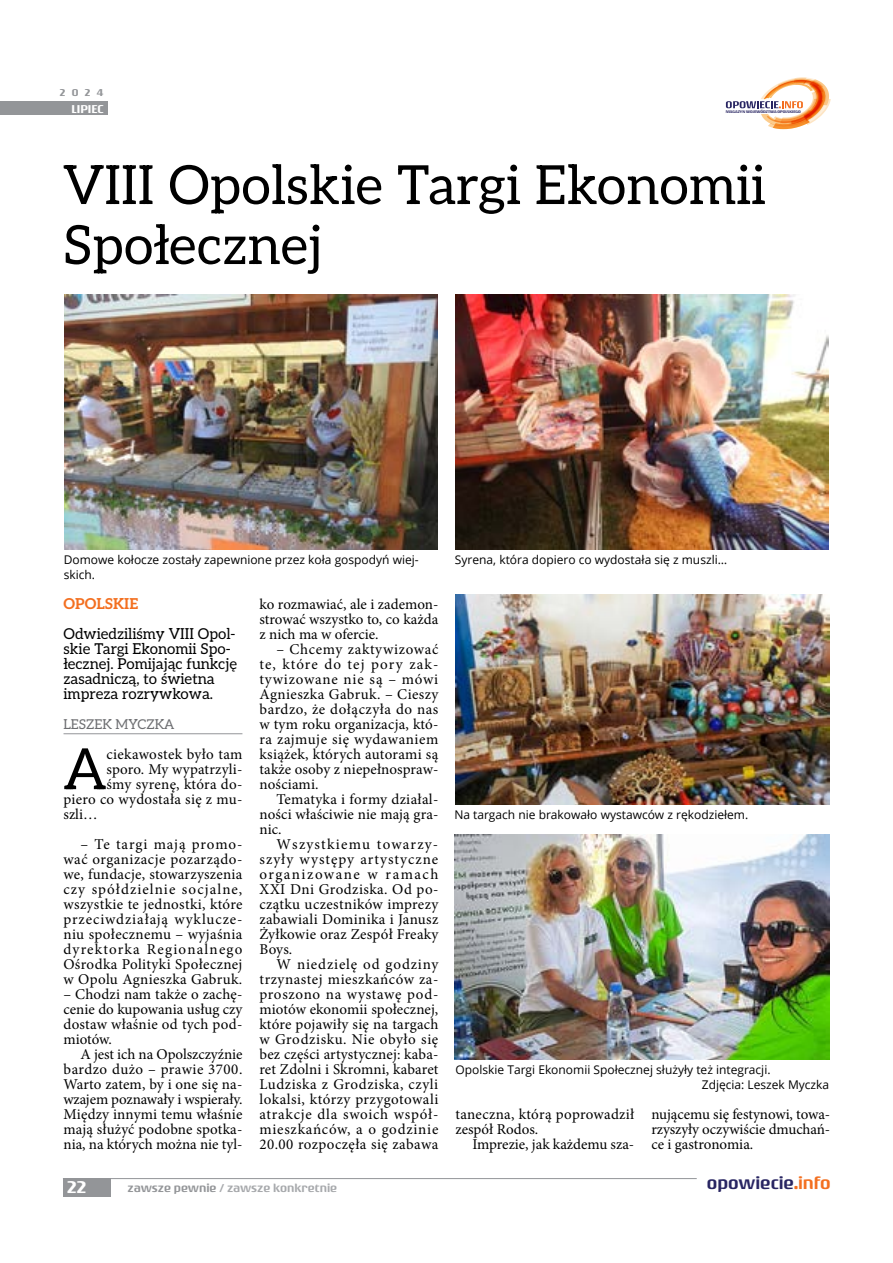
<style>
.page{position:relative;width:893px;height:1263px;background:#fff}
.page>*{position:absolute;margin:0;border:0;box-sizing:border-box;transform-origin:0 0}
.t1{font:56.85px "Aleo";color:#000}
.t2{font:54px/60px "Aleo";color:#000}
.t3{font:500 18px "Rogue Sans Ext";color:#282562}
.t4{font:500 18px "Rogue Sans Ext";color:#fff}
.t5{font:15px/15px "Minion Pro";letter-spacing:.01em;color:#000;text-align:justify}
.t6{font:15px/15px "Aleo";color:#000}
.t7{font:700 15px "Aleo";color:#f36f20}
.t8{font:13.5px "Aleo";color:#6d6e71}
.t9{font:12px/15px "Open Sans";color:#000}
.t10{font:500 12px "Rogue Sans Ext";color:#a7a9ac}
.t11{font:500 12px "Rogue Sans Ext";color:#fff}
.t12{font:500 10.5px "Rogue Sans Ext";color:#939598}
.t13{font:500 4.05px "Rogue Sans Ext";color:#282562;scale:1.04 1}
.s1{color:#939598}
.s2{color:#f36f20}
</style>
<div class="page">
<div style="left:63px;top:1178px;width:48px;height:18px;background:#939598"></div>
<hr style="left:63px;top:1178px;width:634px;height:1px;background:#939598">
<div style="left:0;top:101px;width:108px;height:14px;background:#939598"></div>
<svg style="left:726px;top:77px;width:105px;height:52px"></svg>
<hr style="left:64px;top:733px;width:178px;height:1px;background:#939598">
<img style="left:65px;top:294px;width:373px;height:255px">
<img style="left:455px;top:294px;width:374px;height:255px">
<img style="left:454px;top:834px;width:375px;height:225px">
<img style="left:455px;top:594px;width:374px;height:210px">
<p class="t12" style="left:60px;top:87px;width:45px">2024</p>
<p class="t11" style="left:72px;top:101px;width:34px">LIPIEC</p>
<p class="t13" style="left:726px;top:109px;width:74px">MAGAZYN WOJEWÓDZTWA OPOLSKIEGO</p>
<h2 class="t2" style="left:63px;top:152px;width:704px">VIII Opolskie Targi Ekonomii<br>Społecznej</h2>
<p class="t9" style="left:64px;top:552px;width:356px">Domowe kołocze zostały zapewnione przez koła gospodyń wiej&shy;skich.</p>
<p class="t9" style="left:455px;top:552px;width:274px">Syrena, która dopiero co wydostała się z muszli…</p>
<p class="t7" style="left:64px;top:592px;width:76px">OPOLSKIE</p>
<p class="t6" style="left:64px;top:625px;width:175px">Odwiedziliśmy VIII Opol&shy;skie Targi Ekonomii Spo&shy;łecznej. Pomijając funkcję zasadniczą, to świetna impreza rozrywkowa.</p>
<p class="t8" style="left:64px;top:714px;width:112px">LESZEK MYCZKA</p>
<h1 class="t1" style="left:64px;top:724px;width:44px">A</h1>
<p class="t5" style="left:106px;top:747px;width:137px">ciekawostek było tam</p>
<p class="t5" style="left:106px;top:762px;width:137px">sporo. My wypatrzyli-</p>
<p class="t5" style="left:106px;top:777px;width:137px">śmy syrenę, która do-</p>
<p class="t5" style="left:64px;top:792px;width:180px">piero co wydostała się z mu-</p>
<p class="t5" style="left:64px;top:807px;width:36px">szli…</p>
<p class="t5" style="left:64px;top:837px;width:180px;text-indent:17px">– Te targi mają promo&shy;wać organizacje pozarządo&shy;we, fundacje, stowarzyszenia czy spółdzielnie socjalne, wszystkie te jednostki, które przeciwdziałają wyklucze&shy;niu społecznemu – wyjaśnia dyrektorka Regionalnego Ośrodka Polityki Społecznej w Opolu Agnieszka Gabruk.</p>
<p class="t5" style="left:64px;top:987px;width:180px">– Chodzi nam także o zachę&shy;cenie do kupowania usług czy dostaw właśnie od tych pod&shy;miotów.</p>
<p class="t5" style="left:64px;top:1047px;width:180px;text-indent:17px">A jest ich na Opolszczyźnie bardzo dużo – prawie 3700.<br>Warto zatem, by i one się na&shy;wzajem poznawały i wspierały.<br>Między innymi temu właśnie mają służyć podobne spotka&shy;nia, na których można nie tyl-</p>
<p class="t5" style="left:259px;top:597px;width:181px">ko rozmawiać, ale i zademon&shy;strować wszystko to, co każda z nich ma w ofercie.</p>
<p class="t5" style="left:259px;top:642px;width:180px;text-indent:17px">– Chcemy zaktywizować te, które do tej pory zak&shy;tywizowane nie są – mówi Agnieszka Gabruk. – Cieszy bardzo, że dołączyła do nas w tym roku organizacja, któ&shy;ra zajmuje się wydawaniem książek, których autorami są także osoby z niepełnospraw&shy;nościami.</p>
<p class="t5" style="left:259px;top:792px;width:180px;text-indent:17px">Tematyka i formy działal&shy;ności właściwie nie mają gra&shy;nic.</p>
<p class="t5" style="left:259px;top:837px;width:180px;text-indent:17px">Wszystkiemu towarzy&shy;szyły występy artystyczne organizowane w ramach XXI Dni Grodziska. Od po&shy;czątku uczestników imprezy zabawiali Dominika i Janusz Żyłkowie oraz Zespół Freaky Boys.</p>
<p class="t5" style="left:259px;top:957px;width:180px;text-indent:17px">W niedzielę od godziny trzynastej mieszkańców za&shy;proszono na wystawę pod&shy;miotów ekonomii społecznej, które pojawiły się na targach w Grodzisku. Nie obyło się bez części artystycznej: kaba&shy;ret Zdolni i Skromni, kabaret Ludziska z Grodziska, czyli lokalsi, którzy przygotowali atrakcje dla swoich współ&shy;mieszkańców, a o godzinie 20.00 rozpoczęła się zabawa</p>
<p class="t9" style="left:454px;top:807px;width:295px">Na targach nie brakowało wystawców z rękodziełem.</p>
<p class="t9" style="left:702px;top:1062px;width:129px;text-indent:-246px">Opolskie Targi Ekonomii Społecznej służyły też integracji.<br>Zdjęcia: Leszek Myczka</p>
<p class="t5" style="left:455px;top:1107px;width:180px">taneczna, którą poprowadził zespół Rodos.</p>
<p class="t5" style="left:472px;top:1137px;width:163px">Imprezie, jak każdemu sza-</p>
<p class="t5" style="left:651px;top:1107px;width:180px">nującemu się festynowi, towa&shy;rzyszyły oczywiście dmuchań&shy;ce i gastronomia.</p>
<p class="t4" style="left:67px;top:1176px;width:21px">22</p>
<p class="t10" style="left:128px;top:1181px;width:211px"><span class="s1">zawsze pewnie</span> / zawsze konkretnie</p>
<p class="t3" style="left:707px;top:1172px;width:125px">opowiecie<span class="s2">.info</span></p>
</div>
